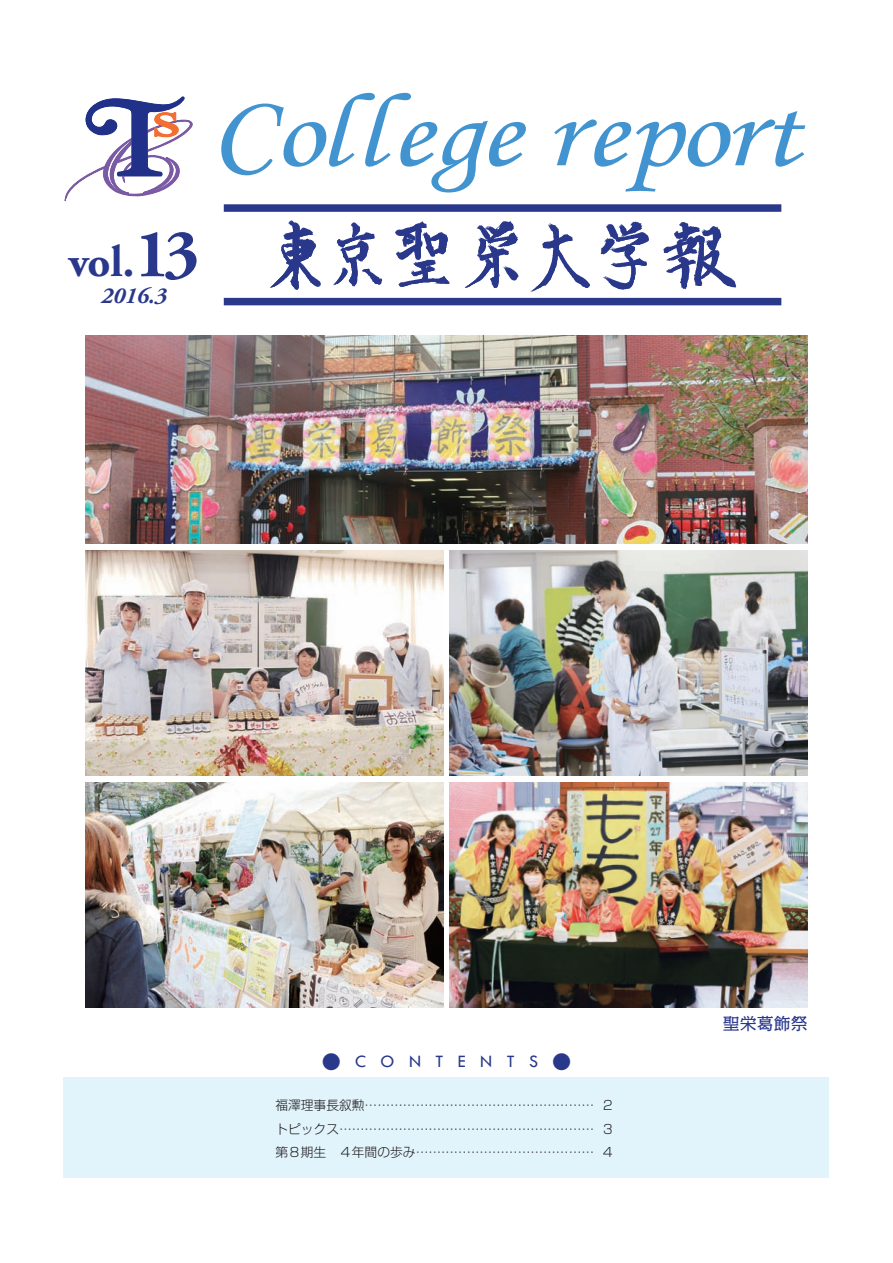
<style>
.page{position:relative;width:893px;height:1263px;background:#fff}
.page>*{position:absolute;margin:0;border:0;box-sizing:border-box;transform-origin:0 0}
.t1{font:105.3px "Monotype Corsiva";letter-spacing:.01em;color:#4194d0;scale:1.15 1}
.t2{font:700 44.7px "Adobe Garamond Pro";color:#2a388b}
.t3{font:italic 700 22.95px "Adobe Garamond Pro";color:#2a388b}
.t4{font:18px "Tw Cen";letter-spacing:.8em;color:#2a388b}
.t5{font:16.95px "Kakumin Pro";color:#2a388b}
.t6{font:300 12.75px/23.4px "Shin Go Pr 6 N";color:#231f20;text-align:justify}
.s1{font-size:68.85px}
.s2{font-family:"Ryumin Pr 6 N";font-size:19.2px}
</style>
<div class="page">
<div style="left:64px;top:1078px;width:765px;height:100px;background:#e1f4fc"></div>
<svg style="left:64px;top:96px;width:129px;height:105px"></svg>
<div style="left:224px;top:204px;width:557px;height:8px;background:#2a388b"></div>
<div style="left:224px;top:298px;width:557px;height:7px;background:#2a388b"></div>
<img style="left:270px;top:220px;width:467px;height:71px">
<img style="left:85px;top:335px;width:723px;height:208px">
<img style="left:450px;top:782px;width:358px;height:226px">
<img style="left:450px;top:550px;width:358px;height:226px">
<img style="left:85px;top:550px;width:358px;height:226px">
<img style="left:85px;top:782px;width:358px;height:226px">
<h2 class="t2" style="left:69px;top:236px;width:132px">vol.<span class="s1">13</span></h2>
<h3 class="t3" style="left:101px;top:283px;width:67px">2016.3</h3>
<h1 class="t1" style="left:210px;top:69px;width:515px">College report</h1>
<h3 class="t4" style="left:322px;top:1051px;width:251px"><span class="s2">●</span>CONTENTS<span class="s2">●</span></h3>
<p class="t6" style="left:275px;top:1092px;width:340px">福澤理事長叙勲……………………………………………… ２トピックス…………………………………………………… ３第８期生　４年間の歩み…………………………………… ４</p>
<h3 class="t5" style="left:723px;top:1010px;width:87px">聖栄葛飾祭</h3>
</div>
